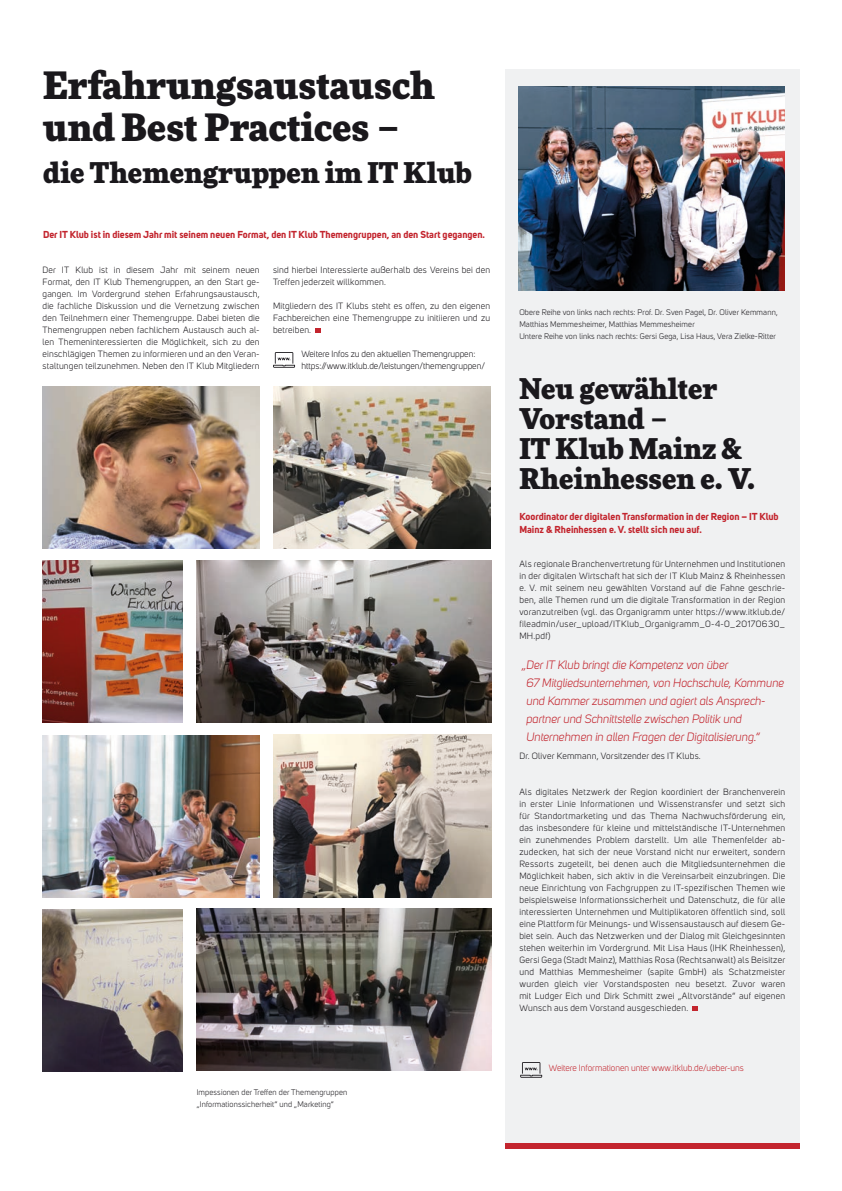
<style>
.page{position:relative;width:842px;height:1191px;background:#fff}
.page>*{position:absolute;margin:0;border:0;box-sizing:border-box;transform-origin:0 0}
.t1{font:900 37px/42px "More Pro";color:#1a181c}
.t2{font:900 28px/30px "More Pro";color:#1a181c}
.t3{font:italic 12px/18px "Uni Sans";letter-spacing:-.005em;color:#c3252e}
.t4{font:700 10px/13px "Uni Sans";color:#c3252e}
.t5{font:9px/12px "Uni Sans";letter-spacing:.02em;color:#1a181c;text-align:justify}
.t6{font:9px/12px "Uni Sans";color:#1a181c}
.t7{font:9px "Uni Sans";color:#c3252e}
.t8{font:8px/12px "Uni Sans";letter-spacing:.02em;color:#1a181c}
</style>
<div class="page">
<div style="left:505px;top:69px;width:294px;height:1079px;background:#f0f1f2"></div>
<img style="left:519px;top:87px;width:266px;height:204px">
<svg style="left:693px;top:1006px;width:5px;height:5px"></svg>
<img style="left:273px;top:735px;width:218px;height:162px">
<svg style="left:315px;top:328px;width:6px;height:5px"></svg>
<svg style="left:273px;top:352px;width:22px;height:16px"></svg>
<img style="left:43px;top:387px;width:217px;height:162px">
<img style="left:197px;top:908px;width:294px;height:162px">
<img style="left:43px;top:909px;width:140px;height:162px">
<img style="left:43px;top:561px;width:140px;height:162px">
<img style="left:274px;top:387px;width:216px;height:162px">
<img style="left:197px;top:561px;width:294px;height:162px">
<img style="left:43px;top:735px;width:216px;height:162px">
<div style="left:505px;top:1143px;width:294px;height:5px;background:#c3252e"></div>
<svg style="left:520px;top:1062px;width:22px;height:15px"></svg>
<h1 class="t1" style="left:43px;top:61px;width:393px">Erfahrungsaustausch und Best Practices –</h1>
<h2 class="t2" style="left:43px;top:155px;width:430px">die Themengruppen im IT Klub</h2>
<p class="t4" style="left:43px;top:228px;width:443px">Der IT Klub ist in diesem Jahr mit seinem neuen Format, den IT Klub Themengruppen, an den Start gegangen.</p>
<p class="t5" style="left:43px;top:264px;width:219px">Der IT Klub ist in diesem Jahr mit seinem neuen Format, den IT Klub Themengruppen, an den Start ge&shy;gangen. Im Vordergrund stehen Erfahrungsaustausch, die fachliche Diskussion und die Vernetzung zwischen den Teilnehmern einer Themengruppe. Dabei bieten die Themengruppen neben fachlichem Austausch auch al&shy;len Themeninteressierten die Möglichkeit, sich zu den einschlägigen Themen zu informieren und an den Veran&shy;staltungen teilzunehmen. Neben den IT Klub Mitgliedern</p>
<p class="t5" style="left:273px;top:264px;width:219px">sind hierbei Interessierte außerhalb des Vereins bei den<br>Treffen jederzeit willkommen.</p>
<p class="t5" style="left:273px;top:300px;width:219px">Mitgliedern des IT Klubs steht es offen, zu den eigenen Fachbereichen eine Themengruppe zu initiieren und zu betreiben.</p>
<p class="t6" style="left:301px;top:348px;width:185px">Weitere Infos zu den aktuellen Themengruppen: https://www.itklub.de/leistungen/themengruppen/</p>
<p class="t8" style="left:197px;top:1086px;width:152px">Impessionen der Treffen der Themengruppen „Informationssicherheit“ und „Marketing“</p>
<p class="t8" style="left:519px;top:306px;width:260px">Obere Reihe von links nach rechts: Prof. Dr. Sven Pagel, Dr. Oliver Kemmann,<br>Matthias Memmesheimer, Matthias Memmesheimer<br>Untere Reihe von links nach rechts: Gersi Gega, Lisa Haus, Vera Zielke-Ritter</p>
<h2 class="t2" style="left:519px;top:371px;width:237px">Neu gewählter<br>Vorstand –<br>IT Klub Mainz &amp;<br>Rheinhessen e. V.</h2>
<p class="t4" style="left:519px;top:510px;width:261px">Koordinator der digitalen Transformation in der Region – IT Klub<br>Mainz &amp; Rheinhessen e. V. stellt sich neu auf.</p>
<p class="t5" style="left:519px;top:558px;width:267px">Als regionale Branchenvertretung für Unternehmen und Institutionen in der digitalen Wirtschaft hat sich der IT Klub Mainz &amp; Rheinhessen e. V. mit seinem neu gewählten Vorstand auf die Fahne geschrie&shy;ben, alle Themen rund um die digitale Transformation in der Region voranzutreiben (vgl. das Organigramm unter https://www.itklub.de/ fileadmin/user_upload/ITKlub_Organigramm_0-4-0_20170630_ MH.pdf)</p>
<p class="t3" style="left:526px;top:656px;width:259px;text-indent:-4px">„Der IT Klub bringt die Kompetenz von über<br>67 Mitgliedsunternehmen, von Hochschule, Kommune und Kammer zusammen und agiert als Ansprech&shy;partner und Schnittstelle zwischen Politik und Unternehmen in allen Fragen der Digitalisierung.“</p>
<p class="t5" style="left:519px;top:750px;width:183px">Dr. Oliver Kemmann, Vorsitzender des IT Klubs.</p>
<p class="t5" style="left:519px;top:786px;width:267px">Als digitales Netzwerk der Region koordiniert der Branchenverein in erster Linie Informationen und Wissenstransfer und setzt sich für Standortmarketing und das Thema Nachwuchsförderung ein, das insbesondere für kleine und mittelständische IT-Unternehmen ein zunehmendes Problem darstellt. Um alle Themenfelder ab&shy;zudecken, hat sich der neue Vorstand nicht nur erweitert, sondern Ressorts zugeteilt, bei denen auch die Mitgliedsunternehmen die Möglichkeit haben, sich aktiv in die Vereinsarbeit einzubringen. Die neue Einrichtung von Fachgruppen zu IT-spezifischen Themen wie beispielsweise Informationssicherheit und Datenschutz, die für alle interessierten Unternehmen und Multiplikatoren öffentlich sind, soll eine Plattform für Meinungs- und Wissensaustausch auf diesem Ge&shy;biet sein. Auch das Netzwerken und der Dialog mit Gleichgesinnten stehen weiterhin im Vordergrund. Mit Lisa Haus (IHK Rheinhessen), Gersi Gega (Stadt Mainz), Matthias Rosa (Rechtsanwalt) als Beisitzer und Matthias Memmesheimer (sapite GmbH) als Schatzmeister wurden gleich vier Vorstandsposten neu besetzt. Zuvor waren mit Ludger Eich und Dirk Schmitt zwei „Altvorstände“ auf eigenen Wunsch aus dem Vorstand ausgeschieden.</p>
<p class="t7" style="left:549px;top:1062px;width:196px">Weitere Informationen unter www.itklub.de/ueber-uns</p>
</div>
